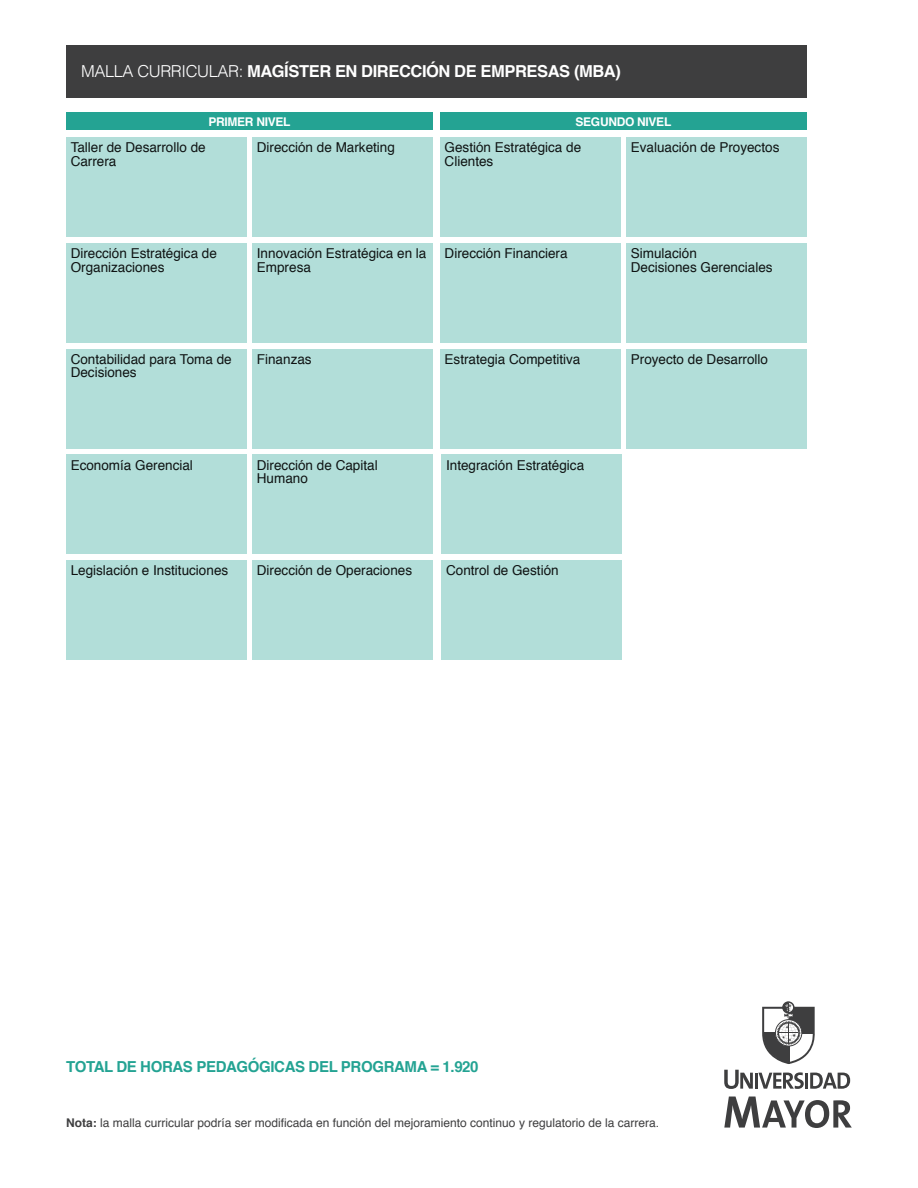
<style>
.page{position:relative;width:918px;height:1188px;background:#fff}
.page>*{position:absolute;margin:0;border:0;box-sizing:border-box;transform-origin:0 0}
.t1{font:700 16.5px "Helvetica";letter-spacing:-.025em;color:#fff}
.t2{font:700 15.15px "Helvetica";letter-spacing:-.025em;color:#24a393}
.t3{font:13.65px/13.5px "Helvetica";color:#0f1313}
.t4{font:12px "Helvetica";color:#3e3e3f}
.t5{font:700 12px "Helvetica";letter-spacing:-.025em;color:#fff}
.s1{font-weight:300}
.s2{font-weight:700}
</style>
<div class="page">
<div style="left:66px;top:137px;width:180px;height:100px;background:#b2ded9"></div>
<div style="left:66px;top:243px;width:180px;height:100px;background:#b2ded9"></div>
<div style="left:66px;top:349px;width:180px;height:100px;background:#b2ded9"></div>
<div style="left:252px;top:137px;width:181px;height:100px;background:#b2ded9"></div>
<div style="left:252px;top:243px;width:181px;height:100px;background:#b2ded9"></div>
<div style="left:252px;top:349px;width:181px;height:100px;background:#b2ded9"></div>
<div style="left:66px;top:455px;width:180px;height:99px;background:#b2ded9"></div>
<div style="left:66px;top:560px;width:180px;height:100px;background:#b2ded9"></div>
<div style="left:252px;top:455px;width:181px;height:99px;background:#b2ded9"></div>
<div style="left:252px;top:560px;width:181px;height:100px;background:#b2ded9"></div>
<div style="left:442px;top:455px;width:180px;height:99px;background:#b2ded9"></div>
<div style="left:442px;top:560px;width:180px;height:100px;background:#b2ded9"></div>
<div style="left:440px;top:137px;width:180px;height:100px;background:#b2ded9"></div>
<div style="left:440px;top:243px;width:180px;height:100px;background:#b2ded9"></div>
<div style="left:440px;top:349px;width:180px;height:100px;background:#b2ded9"></div>
<div style="left:626px;top:243px;width:181px;height:100px;background:#b2ded9"></div>
<div style="left:626px;top:349px;width:181px;height:100px;background:#b2ded9"></div>
<div style="left:626px;top:137px;width:181px;height:100px;background:#b2ded9"></div>
<div style="left:66px;top:112px;width:367px;height:18px;background:#24a393"></div>
<div style="left:440px;top:112px;width:367px;height:18px;background:#24a393"></div>
<div style="left:66px;top:45px;width:741px;height:52px;background:#3e3e3f"></div>
<svg style="left:724px;top:1070px;width:80px;height:19px"></svg>
<hr style="left:805px;top:1073px;width:3px;height:16px;background:#3e3e3f">
<svg style="left:810px;top:1073px;width:40px;height:16px"></svg>
<svg style="left:724px;top:1097px;width:128px;height:31px"></svg>
<svg style="left:762px;top:1001px;width:53px;height:63px"></svg>
<p class="t1" style="left:81px;top:58px;width:541px"><span class="s1">MALLA CURRICULAR:</span> MAGÍSTER EN DIRECCIÓN DE EMPRESAS (MBA)</p>
<p class="t5" style="left:208px;top:112px;width:84px">PRIMER NIVEL</p>
<p class="t5" style="left:576px;top:112px;width:97px">SEGUNDO NIVEL</p>
<p class="t3" style="left:71px;top:141px;width:137px">Taller de Desarrollo de<br>Carrera</p>
<p class="t3" style="left:257px;top:141px;width:140px">Dirección de Marketing</p>
<p class="t3" style="left:445px;top:141px;width:138px">Gestión Estratégica de<br>Clientes</p>
<p class="t3" style="left:631px;top:141px;width:150px">Evaluación de Proyectos</p>
<p class="t3" style="left:71px;top:247px;width:148px">Dirección Estratégica de<br>Organizaciones</p>
<p class="t3" style="left:257px;top:247px;width:171px">Innovación Estratégica en la<br>Empresa</p>
<p class="t3" style="left:445px;top:247px;width:125px">Dirección Financiera</p>
<p class="t3" style="left:631px;top:247px;width:143px">Simulación<br>Decisiones Gerenciales</p>
<p class="t3" style="left:71px;top:353px;width:163px">Contabilidad para Toma de<br>Decisiones</p>
<p class="t3" style="left:257px;top:353px;width:56px">Finanzas</p>
<p class="t3" style="left:445px;top:353px;width:137px">Estrategia Competitiva</p>
<p class="t3" style="left:631px;top:353px;width:139px">Proyecto de Desarrollo</p>
<p class="t3" style="left:71px;top:458px;width:124px">Economía Gerencial</p>
<p class="t3" style="left:257px;top:458px;width:122px">Dirección de Capital<br>Humano</p>
<p class="t3" style="left:446px;top:458px;width:140px">Integración Estratégica</p>
<p class="t3" style="left:71px;top:564px;width:159px">Legislación e Instituciones</p>
<p class="t3" style="left:257px;top:564px;width:157px">Dirección de Operaciones</p>
<p class="t3" style="left:446px;top:564px;width:114px">Control de Gestión</p>
<p class="t2" style="left:66px;top:1054px;width:414px">TOTAL DE HORAS PEDAGÓGICAS DEL PROGRAMA = 1.920</p>
<p class="t4" style="left:66px;top:1114px;width:594px"><span class="s2">Nota:</span> la malla curricular podría ser modificada en función del mejoramiento continuo y regulatorio de la carrera.</p>
</div>
